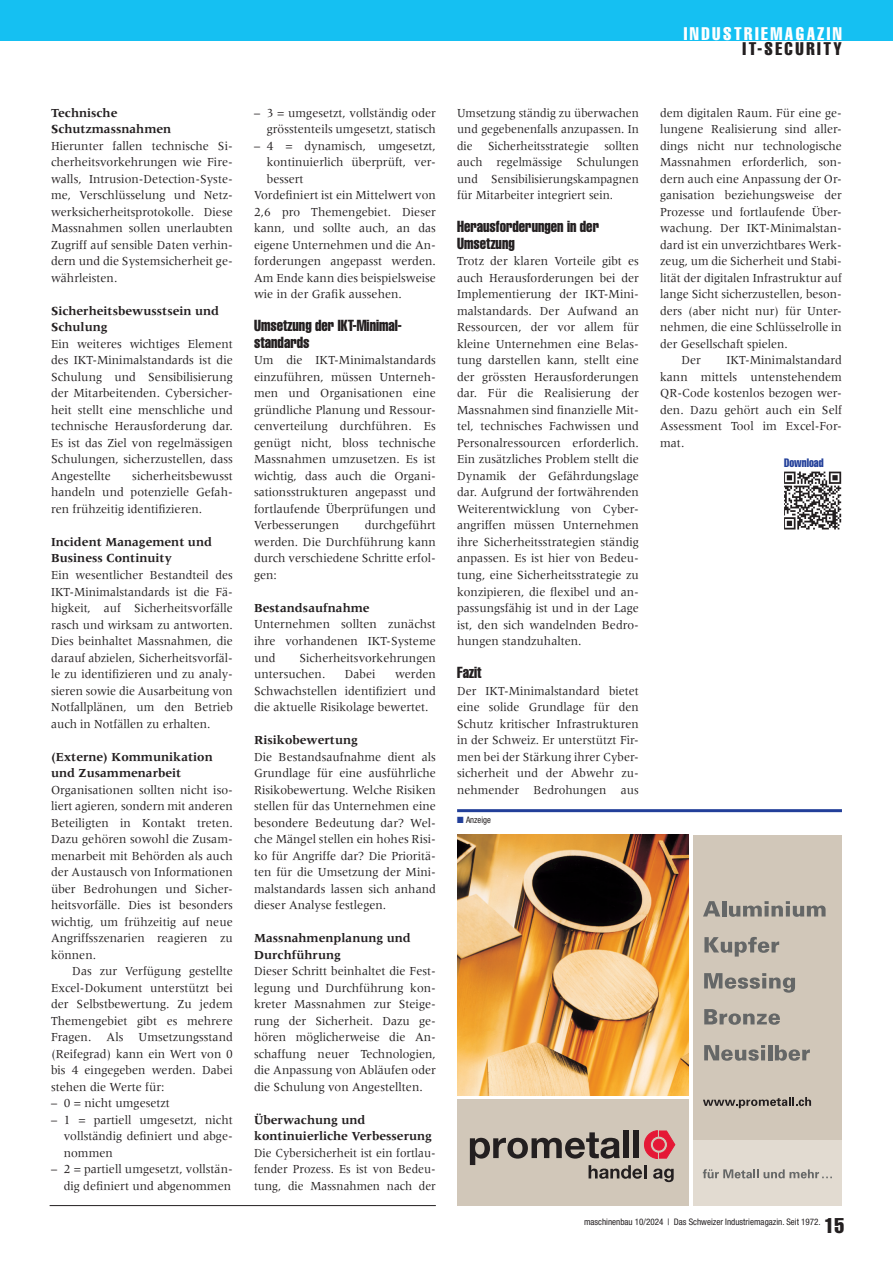
<style>
.page{position:relative;width:893px;height:1263px;background:#fff}
.page>*{position:absolute;margin:0;border:0;box-sizing:border-box;transform-origin:0 0}
.t1{font:extra-condensed 21px "Helvetica";color:#231f20}
.t2{font:extra-condensed 18px "Helvetica";letter-spacing:.14em;color:#fff}
.t3{font:extra-condensed 18px "Helvetica";letter-spacing:.14em;color:#231f20}
.UT{font:extra-condensed 15.75px/16.5px "Helvetica";color:#231f20;scale:.95 1}
.Grundtext{font:12.75px/16.5px "Meridien LT Std";color:#231f20;text-align:justify;scale:.95 1}
.Grundtext-2{font:12.75px/16.5px "Meridien LT Std";color:#231f20;text-align:justify;scale:.94 1}
.Grundtext_Einzug{font:12.75px/16.5px "Meridien LT Std";color:#231f20;text-align:justify;scale:.95 1}
.Grundtext-3{font:12.75px/16.5px "Meridien LT Std";color:#231f20;text-align:justify;scale:.92 1}
.Grundtext_Tab{font:12.75px/16.5px "Meridien LT Std";color:#231f20;text-align:justify;scale:.95 1}
.Zwischentitel{font:700 12.75px/16.5px "Meridien LT Std";color:#231f20;scale:.95 1}
.Adresse_Firma{font:extra-condensed 12px "Helvetica";color:#223f99;scale:.95 1}
.Anzeige{font:condensed 9px "Helvetica Neue";color:#231f20}
.Anzeige-2{font:condensed 9px "Helvetica Neue";color:#231f20;scale:.95 1}
.s1{color:#223f99}
</style>
<div class="page">
<div style="left:0;top:0;width:893px;height:40px;background:#15c0f2"></div>
<hr style="left:50px;top:1205px;width:386px;height:1px;background:#231f20">
<svg style="left:784px;top:472px;width:57px;height:57px"></svg>
<img style="left:457px;top:835px;width:232px;height:260px">
<div style="left:457px;top:1100px;width:232px;height:106px;background:#d1c7b9"></div>
<div style="left:693px;top:835px;width:149px;height:316px;background:#d1c7b9"></div>
<div style="left:693px;top:1141px;width:149px;height:65px;background:#e2dbd1"></div>
<svg style="left:703px;top:1169px;width:129px;height:9px"></svg>
<svg style="left:703px;top:901px;width:17px;height:15px"></svg>
<hr style="left:722px;top:901px;width:4px;height:15px;background:#656767">
<svg style="left:729px;top:901px;width:96px;height:16px"></svg>
<svg style="left:704px;top:937px;width:75px;height:19px"></svg>
<svg style="left:704px;top:973px;width:91px;height:20px"></svg>
<svg style="left:704px;top:1009px;width:76px;height:16px"></svg>
<svg style="left:704px;top:1045px;width:61px;height:16px"></svg>
<hr style="left:768px;top:1045px;width:4px;height:15px;background:#656767">
<svg style="left:775px;top:1045px;width:35px;height:16px"></svg>
<svg style="left:470px;top:1130px;width:205px;height:52px"></svg>
<svg style="left:703px;top:1097px;width:108px;height:11px"></svg>
<hr style="left:457px;top:809px;width:385px;height:3px;background:#223f99">
<p class="Zwischentitel" style="left:51px;top:104px;width:128px">Technische<br>Schutzmassnahmen</p>
<p class="Grundtext" style="left:51px;top:138px;width:193px;text-align:left">Hierunter fallen technische Si&shy;cherheitsvorkehrungen wie Fire&shy;walls, Intrusion-Detection-Syste&shy;me, Verschlüsselung und Netz&shy;werksicherheitsprotokolle. Diese<br>Massnahmen sollen unerlaubten<br>Zugriff auf sensible Daten verhin&shy;dern und die Systemsicherheit ge&shy;währleisten.</p>
<p class="Zwischentitel" style="left:51px;top:302px;width:179px">Sicherheitsbewusstsein und<br>Schulung</p>
<p class="Grundtext" style="left:51px;top:336px;width:193px">Ein weiteres wichtiges Element des IKT-Minimalstandards ist die Schulung und Sensibilisierung der Mitarbeitenden. Cybersicher&shy;heit stellt eine menschliche und technische Herausforderung dar.<br>Es ist das Ziel von regelmässigen Schulungen, sicherzustellen, dass Angestellte</p>
<p class="Grundtext" style="left:51px;top:468px;width:193px;text-indent:81px">sicherheitsbewusst handeln und potenzielle Gefah&shy;ren frühzeitig identifizieren.</p>
<p class="Zwischentitel" style="left:51px;top:533px;width:171px">Incident Management und<br>Business Continuity</p>
<p class="Grundtext-2" style="left:51px;top:567px;width:195px">Ein wesentlicher Bestandteil des IKT-Minimalstandards ist die Fä&shy;higkeit, auf Sicherheitsvorfälle rasch und wirksam zu antworten.<br>Dies beinhaltet Massnahmen, die darauf abzielen, Sicherheitsvorfäl&shy;le zu identifizieren und zu analy&shy;sieren sowie die Ausarbeitung von Notfallplänen, um den Betrieb auch in Notfällen zu erhalten.</p>
<p class="Zwischentitel" style="left:51px;top:748px;width:172px">(Externe) Kommunikation und Zusammenarbeit</p>
<p class="Grundtext" style="left:51px;top:781px;width:193px">Organisationen sollten nicht iso&shy;liert agieren, sondern mit anderen Beteiligten in Kontakt treten.<br>Dazu gehören sowohl die Zusam&shy;menarbeit mit Behörden als auch der Austausch von Informationen über Bedrohungen und Sicher&shy;heitsvorfälle. Dies ist besonders wichtig, um frühzeitig auf neue Angriffsszenarien reagieren zu können.</p>
<p class="Grundtext_Einzug" style="left:51px;top:963px;width:193px;text-indent:21px">Das zur Verfügung gestellte Excel-Dokument unterstützt bei der Selbstbewertung. Zu jedem Themengebiet gibt es mehrere Fragen. Als Umsetzungsstand (Reifegrad) kann ein Wert von 0 bis 4 eingegeben werden. Dabei stehen die Werte für:</p>
<p class="Grundtext_Tab" style="left:51px;top:1095px;width:127px">– 0 = nicht umgesetzt</p>
<p class="Grundtext_Tab" style="left:64px;top:1111px;width:179px;text-indent:-13px">– 1 = partiell umgesetzt, nicht vollständig definiert und abge&shy;nommen</p>
<p class="Grundtext_Tab" style="left:51px;top:1161px;width:193px;text-align:right">– 2 = partiell umgesetzt, vollstän&shy;dig definiert und abgenommen</p>
<p class="Grundtext_Tab" style="left:254px;top:105px;width:193px;text-align:right">– 3 = umgesetzt, vollständig oder grösstenteils umgesetzt, statisch</p>
<p class="Grundtext_Tab" style="left:267px;top:138px;width:179px;text-indent:-13px">– 4 = dynamisch, umgesetzt, kontinuierlich überprüft, ver&shy;bessert</p>
<p class="Grundtext" style="left:254px;top:187px;width:193px">Vordefiniert ist ein Mittelwert von 2,6 pro Themengebiet. Dieser kann, und sollte auch, an das eigene Unternehmen und die An&shy;forderungen angepasst werden.<br>Am Ende kann dies beispielsweise wie in der Grafik aussehen.</p>
<p class="UT" style="left:254px;top:317px;width:156px">Umsetzung der IKT-Minimal&shy;standards</p>
<p class="Grundtext" style="left:254px;top:352px;width:193px;text-align:left">Um die IKT-Minimalstandards einzuführen, müssen Unterneh&shy;men und Organisationen eine gründliche Planung und Ressour&shy;cenverteilung durchführen. Es genügt nicht, bloss technische<br>Massnahmen umzusetzen. Es ist wichtig, dass auch die Organi&shy;sationsstrukturen angepasst und fortlaufende Überprüfungen und<br>Verbesserungen</p>
<p class="Grundtext" style="left:254px;top:517px;width:193px;text-indent:111px">durchgeführt werden. Die Durchführung kann durch verschiedene Schritte erfol&shy;gen:</p>
<p class="Zwischentitel" style="left:254px;top:599px;width:123px">Bestandsaufnahme</p>
<p class="Grundtext" style="left:254px;top:616px;width:193px">Unternehmen sollten zunächst ihre vorhandenen IKT-Systeme und</p>
<p class="Grundtext" style="left:254px;top:649px;width:193px;text-indent:45px">Sicherheitsvorkehrungen untersuchen.</p>
<p class="Grundtext" style="left:254px;top:666px;width:193px;text-indent:141px">werden Schwachstellen identifiziert und die aktuelle Risikolage bewertet.</p>
<p class="Zwischentitel" style="left:254px;top:731px;width:111px">Risikobewertung</p>
<p class="Grundtext" style="left:254px;top:748px;width:193px">Die Bestandsaufnahme dient als Grundlage für eine ausführliche Risikobewertung. Welche Risiken stellen für das Unternehmen eine besondere Bedeutung dar? Wel&shy;che Mängel stellen ein hohes Risi&shy;ko für Angriffe dar? Die Prioritä&shy;ten für die Umsetzung der Mini&shy;malstandards lassen sich anhand dieser Analyse festlegen.</p>
<p class="Zwischentitel" style="left:254px;top:929px;width:167px">Massnahmenplanung und<br>Durchführung</p>
<p class="Grundtext" style="left:254px;top:962px;width:193px;text-align:left">Dieser Schritt beinhaltet die Fest&shy;legung und Durchführung kon&shy;kreter Massnahmen zur Steige&shy;rung der Sicherheit. Dazu ge&shy;hören möglicherweise die An&shy;schaffung neuer Technologien, die Anpassung von Abläufen oder die Schulung von Angestellten.</p>
<p class="Zwischentitel" style="left:254px;top:1111px;width:189px">Überwachung und kontinuierliche Verbesserung</p>
<p class="Grundtext-3" style="left:254px;top:1144px;width:199px">Die Cybersicherheit ist ein fortlau&shy;fender Prozess. Es ist von Bedeu&shy;tung, die Massnahmen nach der</p>
<p class="Grundtext" style="left:345px;top:666px;width:34px">Dabei</p>
<p class="Grundtext-3" style="left:457px;top:105px;width:199px">Umsetzung ständig zu überwachen und gegebenenfalls anzupassen. In die Sicherheitsstrategie sollten auch regelmässige Schulungen und Sensibilisierungskampagnen für Mitarbeiter integriert sein.</p>
<p class="UT" style="left:457px;top:218px;width:151px">Herausforderungen in der<br>Umsetzung</p>
<p class="Grundtext" style="left:457px;top:253px;width:193px;text-align:left">Trotz der klaren Vorteile gibt es auch Herausforderungen bei der<br>Implementierung der IKT-Mini&shy;malstandards. Der Aufwand an<br>Ressourcen, der vor allem für kleine Unternehmen eine Belas&shy;tung darstellen kann, stellt eine der grössten Herausforderungen dar. Für die Realisierung der<br>Massnahmen sind finanzielle Mit&shy;tel, technisches Fachwissen und<br>Personalressourcen erforderlich.<br>Ein zusätzliches Problem stellt die<br>Dynamik der Gefährdungslage dar. Aufgrund der fortwährenden<br>Weiterentwicklung von Cyber&shy;angriffen müssen Unternehmen ihre Sicherheitsstrategien ständig anpassen. Es ist hier von Bedeu&shy;tung, eine Sicherheitsstrategie zu konzipieren, die flexibel und an&shy;passungsfähig ist und in der Lage ist, den sich wandelnden Bedro&shy;hungen standzuhalten.</p>
<p class="UT" style="left:457px;top:664px;width:27px">Fazit</p>
<p class="Grundtext-2" style="left:457px;top:682px;width:195px">Der IKT-Minimalstandard bietet eine solide Grundlage für den Schutz kritischer Infrastrukturen in der Schweiz. Er unterstützt Fir&shy;men bei der Stärkung ihrer Cyber&shy;sicherheit und der Abwehr zu&shy;nehmender Bedrohungen aus</p>
<p class="Anzeige-2" style="left:457px;top:814px;width:37px"><span class="s1">■</span> Anzeige</p>
<p class="t2" style="left:684px;top:23px;width:160px">INDUSTRIEMAGAZIN</p>
<p class="t3" style="left:743px;top:38px;width:101px">IT-SECURITY</p>
<p class="Grundtext-2" style="left:660px;top:105px;width:195px">dem digitalen Raum. Für eine ge&shy;lungene Realisierung sind aller&shy;dings nicht nur technologische Massnahmen erforderlich, son&shy;dern auch eine Anpassung der Or&shy;ganisation beziehungsweise der Prozesse und fortlaufende Über&shy;wachung. Der IKT-Minimalstan&shy;dard ist ein unverzichtbares Werk&shy;zeug, um die Sicherheit und Stabi&shy;lität der digitalen Infrastruktur auf lange Sicht sicherzustellen, beson&shy;ders (aber nicht nur) für Unter&shy;nehmen, die eine Schlüsselrolle in der Gesellschaft spielen.</p>
<p class="Grundtext_Einzug" style="left:681px;top:352px;width:22px">Der</p>
<p class="Grundtext_Einzug" style="left:660px;top:352px;width:193px;text-indent:66px">IKT-Minimalstandard kann mittels untenstehendem QR-Code kostenlos bezogen wer&shy;den. Dazu gehört auch ein Self Assessment Tool im Excel-For&shy;mat.</p>
<p class="Adresse_Firma" style="left:784px;top:455px;width:43px">Download</p>
<p class="Anzeige" style="left:584px;top:1216px;width:238px">maschinenbau 10/2024 | Das Schweizer Industriemagazin. Seit 1972.</p>
<p class="t1" style="left:825px;top:1212px;width:21px">15</p>
</div>
